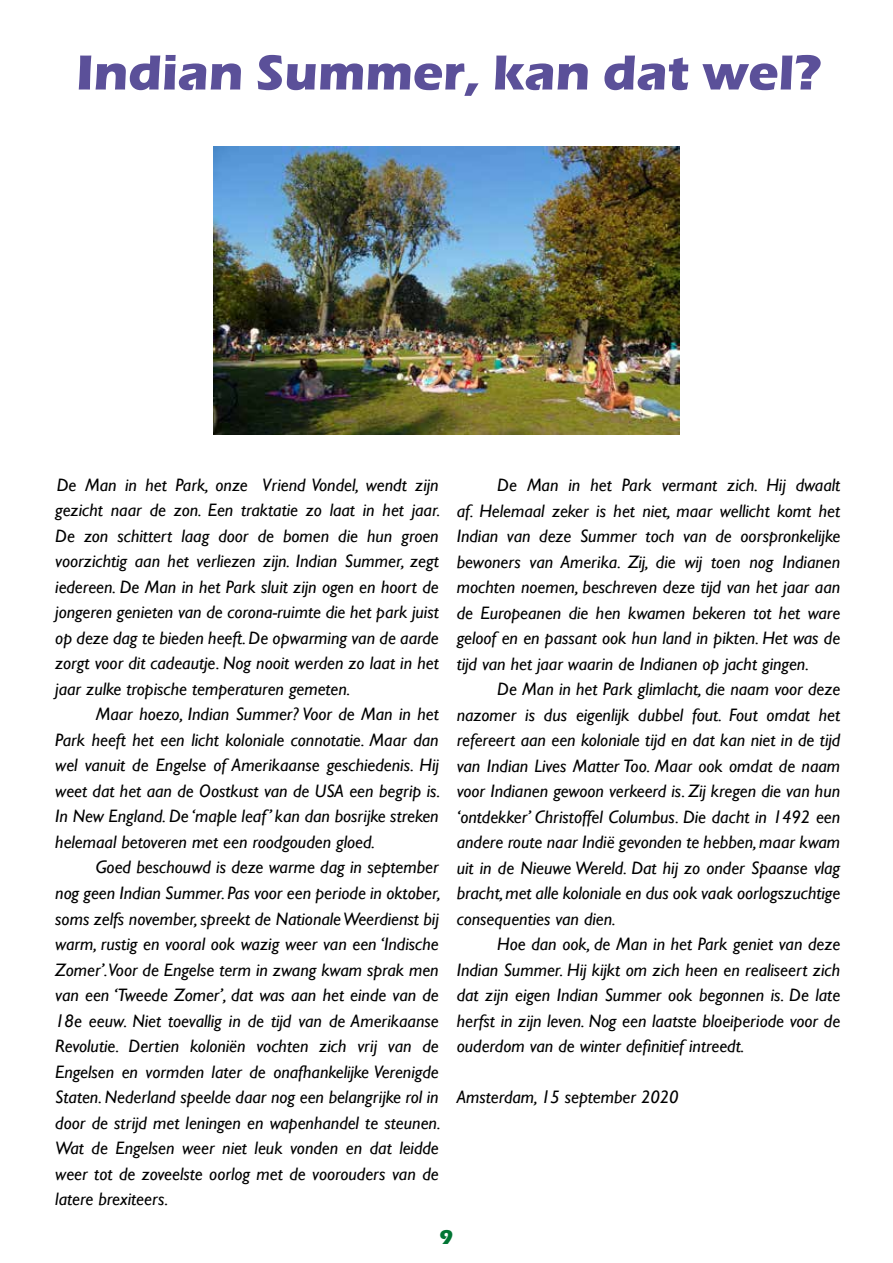
<style>
.page{position:relative;width:893px;height:1263px;background:#fff}
.page>*{position:absolute;margin:0;border:0;box-sizing:border-box;transform-origin:0 0}
.t1{font:700 51px "Eras ITC";color:#5b5099}
.t2{font:700 21px "Eras ITC";color:#017534}
.t3{font:italic 18px/25.5px "Gill Sans";color:#000;text-align:justify}
</style>
<div class="page">
<img style="left:214px;top:147px;width:465px;height:288px">
<h1 class="t1" style="left:76px;top:43px;width:746px">Indian Summer, kan dat wel?</h1>
<p class="t3" style="left:55px;top:472px;width:387px">De Man in het Park, onze Vriend Vondel, wendt zijn gezicht naar de zon. Een traktatie zo laat in het jaar.<br>De zon schittert laag door de bomen die hun groen voorzichtig aan het verliezen zijn. Indian Summer, zegt iedereen. De Man in het Park sluit zijn ogen en hoort de jongeren genieten van de corona-ruimte die het park juist op deze dag te bieden heeft. De opwarming van de aarde zorgt voor dit cadeautje. Nog nooit werden zo laat in het jaar zulke tropische temperaturen gemeten.</p>
<p class="t3" style="left:55px;top:702px;width:387px;text-indent:40px">Maar hoezo, Indian Summer? Voor de Man in het Park heeft het een licht koloniale connotatie. Maar dan wel vanuit de Engelse of Amerikaanse geschiedenis. Hij weet dat het aan de Oostkust van de USA een begrip is.<br>In New England. De ‘maple leaf’ kan dan bosrijke streken helemaal betoveren met een roodgouden gloed.</p>
<p class="t3" style="left:55px;top:855px;width:387px;text-indent:40px">Goed beschouwd is deze warme dag in september nog geen Indian Summer. Pas voor een periode in oktober, soms zelfs november, spreekt de Nationale Weerdienst bij warm, rustig en vooral ook wazig weer van een ‘Indische Zomer’.Voor de Engelse term in zwang kwam sprak men van een ‘Tweede Zomer’, dat was aan het einde van de 18e eeuw. Niet toevallig in de tijd van de Amerikaanse Revolutie. Dertien koloniën vochten zich vrij van de Engelsen en vormden later de onafhankelijke Verenigde Staten. Nederland speelde daar nog een belangrijke rol in door de strijd met leningen en wapenhandel te steunen.<br>Wat de Engelsen weer niet leuk vonden en dat leidde weer tot de zoveelste oorlog met de voorouders van de latere brexiteers.</p>
<p class="t3" style="left:457px;top:472px;width:385px;text-indent:40px">De Man in het Park vermant zich. Hij dwaalt af. Helemaal zeker is het niet, maar wellicht komt het Indian van deze Summer toch van de oorspronkelijke bewoners van Amerika. Zij, die wij toen nog Indianen mochten noemen, beschreven deze tijd van het jaar aan de Europeanen die hen kwamen bekeren tot het ware geloof en en passant ook hun land in pikten. Het was de tijd van het jaar waarin de Indianen op jacht gingen.</p>
<p class="t3" style="left:457px;top:676px;width:385px;text-indent:40px">De Man in het Park glimlacht, die naam voor deze nazomer is dus eigenlijk dubbel fout. Fout omdat het refereert aan een koloniale tijd en dat kan niet in de tijd van Indian Lives Matter Too. Maar ook omdat de naam voor Indianen gewoon verkeerd is. Zij kregen die van hun ‘ontdekker’ Christoffel Columbus. Die dacht in 1492 een andere route naar Indië gevonden te hebben, maar kwam uit in de Nieuwe Wereld. Dat hij zo onder Spaanse vlag bracht, met alle koloniale en dus ook vaak oorlogszuchtige consequenties van dien.</p>
<p class="t3" style="left:457px;top:932px;width:385px;text-indent:40px">Hoe dan ook, de Man in het Park geniet van deze Indian Summer. Hij kijkt om zich heen en realiseert zich dat zijn eigen Indian Summer ook begonnen is. De late herfst in zijn leven. Nog een laatste bloeiperiode voor de ouderdom van de winter definitief intreedt.</p>
<p class="t3" style="left:457px;top:1085px;width:223px">Amsterdam, 15 september 2020</p>
<p class="t2" style="left:440px;top:1224px;width:15px">9</p>
</div>
